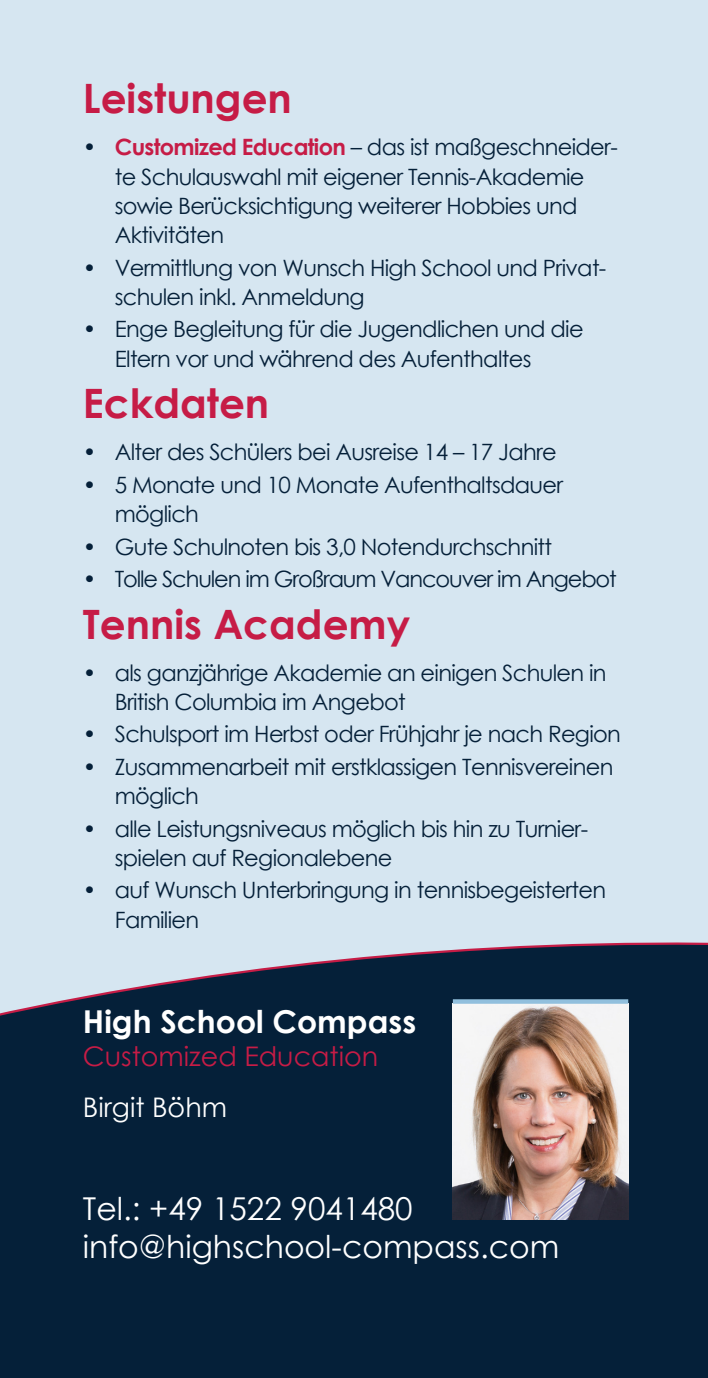
<style>
.page{position:relative;width:708px;height:1378px;background:#d6e6f1}
.page>*{position:absolute;margin:0;border:0;box-sizing:border-box;transform-origin:0 0}
.t1{font:700 40.5px "Century Gothic";color:#c61c46}
.t2{font:31.5px/37.8px "Century Gothic";color:#fff}
.t3{font:700 31.5px "Century Gothic";color:#fff}
.t4{font:27px "Century Gothic";color:#c61c46}
.t5{font:27px "Century Gothic";color:#fff}
.t6{font:22.5px/29.2px "Century Gothic";letter-spacing:-.03em;color:#052039}
.t7{font:22.5px "Century Gothic";letter-spacing:-.05em;color:#052039}
.s1{font-weight:700;color:#c61c46}
</style>
<div class="page">
<div style="left:0;top:942px;width:708px;height:436px;background:#052039"></div>
<img style="left:453px;top:1004px;width:175px;height:215px">
<div style="left:453px;top:999px;width:175px;height:5px;background:#91bfdd"></div>
<h1 class="t1" style="left:83px;top:68px;width:210px">Leistungen</h1>
<p class="t6" style="left:115px;top:132px;width:504px;text-indent:-32px">• <span class="s1">Customized Education</span> – das ist maßgeschneider&shy;te Schulauswahl mit eigener Tennis-Akademie sowie Berücksichtigung weiterer Hobbies und Aktivitäten</p>
<p class="t6" style="left:115px;top:252px;width:493px;text-indent:-32px">• Vermittlung von Wunsch High School und Privat&shy;schulen inkl. Anmeldung</p>
<p class="t6" style="left:115px;top:314px;width:470px;text-indent:-32px">• Enge Begleitung für die Jugendlichen und die<br>Eltern vor und während des Aufenthaltes</p>
<h1 class="t1" style="left:83px;top:373px;width:188px">Eckdaten</h1>
<p class="t6" style="left:83px;top:437px;width:476px">• Alter des Schülers bei Ausreise 14 – 17 Jahre</p>
<p class="t6" style="left:115px;top:470px;width:450px;text-indent:-32px">• 5 Monate und 10 Monate Aufenthaltsdauer möglich</p>
<p class="t6" style="left:83px;top:531px;width:471px">• Gute Schulnoten bis 3,0 Notendurchschnitt</p>
<p class="t7" style="left:83px;top:563px;width:535px">• Tolle Schulen im Großraum Vancouver im Angebot</p>
<h1 class="t1" style="left:83px;top:593px;width:329px">Tennis Academy</h1>
<p class="t6" style="left:115px;top:657px;width:493px;text-indent:-32px">• als ganzjährige Akademie an einigen Schulen in<br>British Columbia im Angebot</p>
<p class="t6" style="left:83px;top:719px;width:540px">• Schulsport im Herbst oder Frühjahr je nach Region</p>
<p class="t6" style="left:115px;top:752px;width:500px;text-indent:-32px">• Zusammenarbeit mit erstklassigen Tennisvereinen möglich</p>
<p class="t6" style="left:115px;top:813px;width:475px;text-indent:-32px">• alle Leistungsniveaus möglich bis hin zu Turnier&shy;spielen auf Regionalebene</p>
<p class="t6" style="left:115px;top:875px;width:493px;text-indent:-32px">• auf Wunsch Unterbringung in tennisbegeisterten<br>Familien</p>
<h2 class="t3" style="left:83px;top:998px;width:335px">High School Compass</h2>
<p class="t4" style="left:83px;top:1037px;width:297px">Customized Education</p>
<p class="t5" style="left:83px;top:1088px;width:146px">Birgit Böhm</p>
<h2 class="t2" style="left:83px;top:1189px;width:478px">Tel.: +49 1522 9041480 info@highschool-compass.com</h2>
</div>
